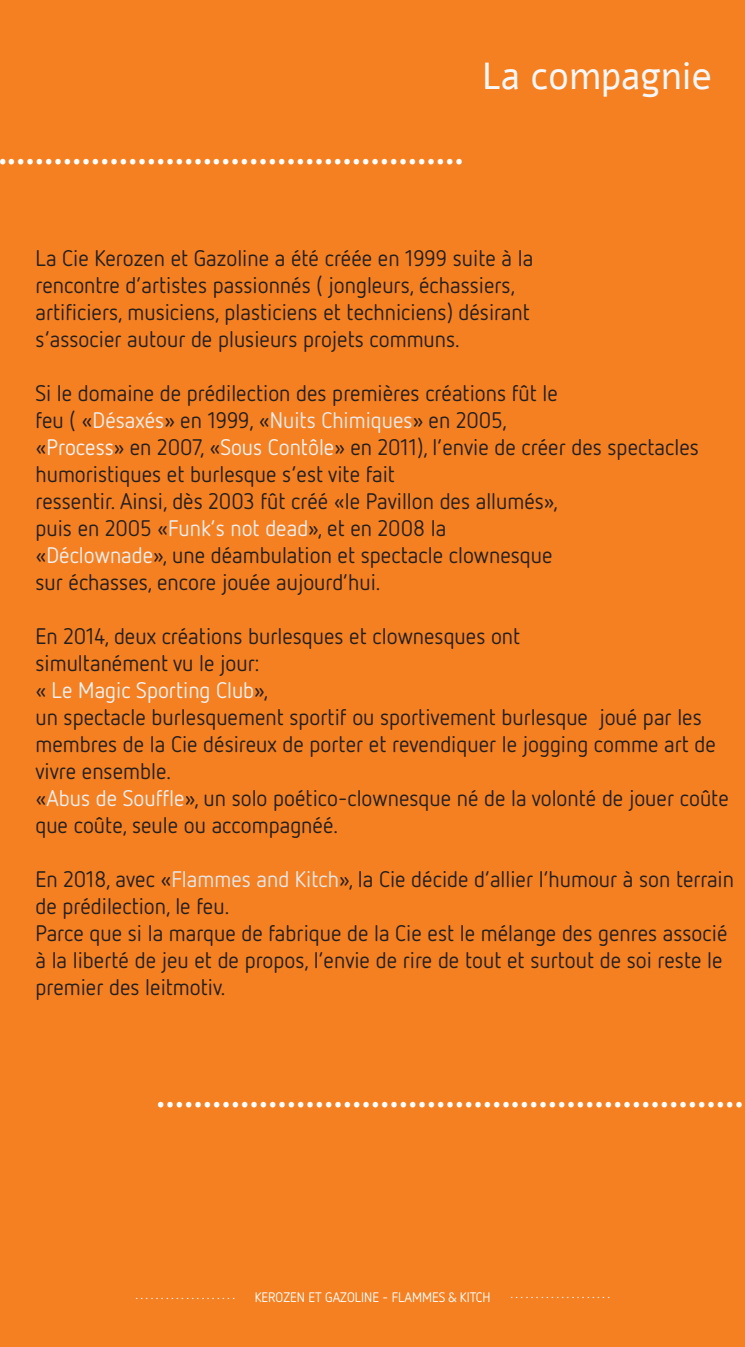
<style>
.page{position:relative;width:745px;height:1347px;background:#fff}
.page>*{position:absolute;margin:0;border:0;box-sizing:border-box;transform-origin:0 0}
.t1{font:45px "Myriad Pro";color:#fff}
.t2{font:37.5px "Alef";color:#f7f7f8}
.t3{font:22.5px/27px "Netto OT";color:#231f20}
.t4{font:13.75px "Netto OT";color:#fff}
.s1{color:#eeeeef}
.s2{color:#e9eaeb}
.s3{color:#f2f3f4}
.s4{color:#f0f1f2}
.s5{color:#e6e7e9}
</style>
<div class="page">
<div style="left:0;top:0;width:744px;height:1346px;background:#f58021"></div>
<h2 class="t2" style="left:481px;top:52px;width:231px">La compagnie</h2>
<h1 class="t1" style="left:-3px;top:121px;width:467px">..................................................</h1>
<p class="t3" style="left:35px;top:244px;width:499px">La Cie Kerozen et Gazoline a été créée en 1999 suite à la rencontre d’artistes passionnés ( jongleurs, échassiers, artificiers, musiciens, plasticiens et techniciens) désirant s’associer autour de plusieurs projets communs.</p>
<p class="t3" style="left:35px;top:379px;width:664px">Si le domaine de prédilection des premières créations fût le<br>feu ( «<span class="s1">Désaxés</span>» en 1999, «<span class="s2">Nuits Chimiques</span>» en 2005,<br>«<span class="s3">Process</span>» en 2007, «<span class="s4">Sous Contôle</span>» en 2011), l’envie de créer des spectacles humoristiques et burlesque s’est vite fait<br>ressentir. Ainsi, dès 2003 fût créé «le Pavillon des allumés»,<br>puis en 2005 «<span class="s1">Funk’s not dead</span>», et en 2008 la<br>«<span class="s1">Déclownade</span>», une déambulation et spectacle clownesque<br>sur échasses, encore jouée aujourd’hui.</p>
<p class="t3" style="left:35px;top:622px;width:694px">En 2014, deux créations burlesques et clownesques ont<br>simultanément vu le jour:<br>« <span class="s4">Le Magic Sporting Club</span>»,<br>un spectacle burlesquement sportif ou sportivement burlesque joué par les membres de la Cie désireux de porter et revendiquer le jogging comme art de vivre ensemble.<br>«<span class="s1">Abus de Souffle</span>», un solo poético-clownesque né de la volonté de jouer coûte que coûte, seule ou accompagnéé.</p>
<p class="t3" style="left:35px;top:865px;width:699px">En 2018, avec «<span class="s5">Flammes and Kitch</span>», la Cie décide d’allier l’humour à son terrain de prédilection, le feu.<br>Parce que si la marque de fabrique de la Cie est le mélange des genres associé à la liberté de jeu et de propos, l’envie de rire de tout et surtout de soi reste le premier des leitmotiv.</p>
<h1 class="t1" style="left:156px;top:1064px;width:588px">...............................................................</h1>
<p class="t4" style="left:135px;top:1286px;width:101px">....................</p>
<p class="t4" style="left:254px;top:1288px;width:237px">KEROZEN ET GAZOLINE - FLAMMES &amp; KITCH</p>
<p class="t4" style="left:510px;top:1284px;width:101px">....................</p>
</div>
